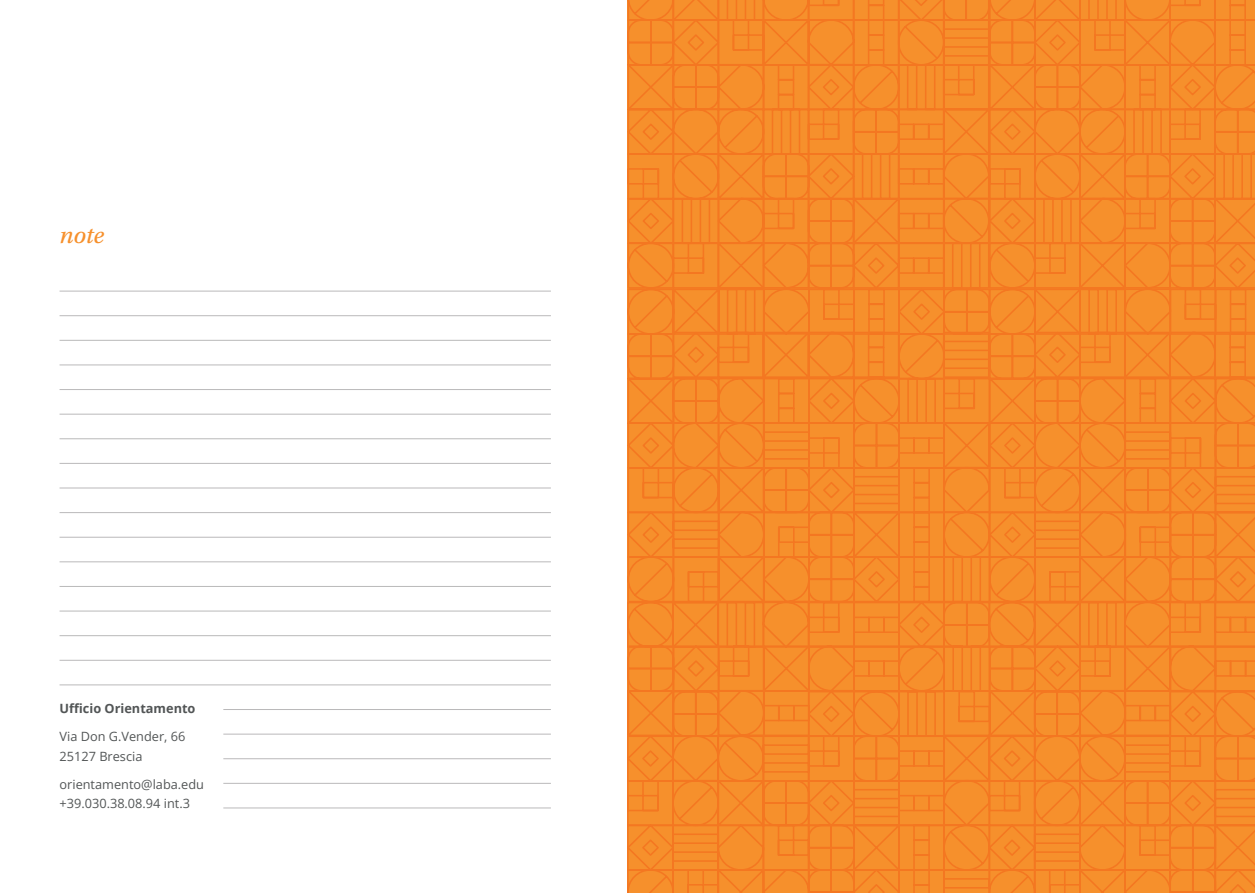
<style>
.page{position:relative;width:1255px;height:893px;background:#fff}
.page>*{position:absolute;margin:0;border:0;box-sizing:border-box;transform-origin:0 0}
.t1{font:24px "Utopia Std Capt It";color:#f6902c}
.t2{font:12.75px/19.5px "Open Sans";color:#525556}
.t3{font:700 12.75px "Open Sans";color:#525556}
</style>
<div class="page">
<svg style="left:627px;top:0;width:359px;height:287px;background:#f58a29"></svg>
<svg style="left:627px;top:287px;width:359px;height:313px;background:#f58a29"></svg>
<svg style="left:627px;top:600px;width:360px;height:293px;background:#f58a29"></svg>
<svg style="left:986px;top:0;width:268px;height:287px;background:#f58b29"></svg>
<svg style="left:986px;top:287px;width:268px;height:451px;background:#f58a29"></svg>
<svg style="left:987px;top:600px;width:267px;height:293px;background:#f58a29"></svg>
<hr style="left:60px;top:291px;width:491px;height:1px;background:#bab9ba">
<hr style="left:60px;top:488px;width:491px;height:1px;background:#bab9ba">
<hr style="left:60px;top:389px;width:491px;height:1px;background:#bab9ba">
<hr style="left:60px;top:586px;width:491px;height:1px;background:#bab9ba">
<hr style="left:223px;top:709px;width:328px;height:1px;background:#bab9ba">
<hr style="left:60px;top:340px;width:491px;height:1px;background:#bab9ba">
<hr style="left:60px;top:537px;width:491px;height:1px;background:#bab9ba">
<hr style="left:60px;top:438px;width:491px;height:1px;background:#bab9ba">
<hr style="left:60px;top:635px;width:491px;height:1px;background:#bab9ba">
<hr style="left:223px;top:758px;width:328px;height:1px;background:#bab9ba">
<hr style="left:60px;top:315px;width:491px;height:1px;background:#bab9ba">
<hr style="left:60px;top:512px;width:491px;height:1px;background:#bab9ba">
<hr style="left:60px;top:414px;width:491px;height:1px;background:#bab9ba">
<hr style="left:60px;top:611px;width:491px;height:1px;background:#bab9ba">
<hr style="left:223px;top:734px;width:328px;height:1px;background:#bab9ba">
<hr style="left:60px;top:365px;width:491px;height:1px;background:#bab9ba">
<hr style="left:60px;top:562px;width:491px;height:1px;background:#bab9ba">
<hr style="left:60px;top:685px;width:491px;height:1px;background:#bab9ba">
<hr style="left:60px;top:463px;width:491px;height:1px;background:#bab9ba">
<hr style="left:60px;top:660px;width:491px;height:1px;background:#bab9ba">
<hr style="left:223px;top:783px;width:328px;height:1px;background:#bab9ba">
<hr style="left:223px;top:808px;width:328px;height:1px;background:#bab9ba">
<p class="t1" style="left:60px;top:222px;width:46px">note</p>
<p class="t3" style="left:60px;top:699px;width:137px">Ufficio Orientamento</p>
<p class="t2" style="left:60px;top:726px;width:127px">Via Don G.Vender, 66<br>25127 Brescia</p>
<p class="t2" style="left:60px;top:774px;width:146px">orientamento@laba.edu +39.030.38.08.94 int.3</p>
</div>
